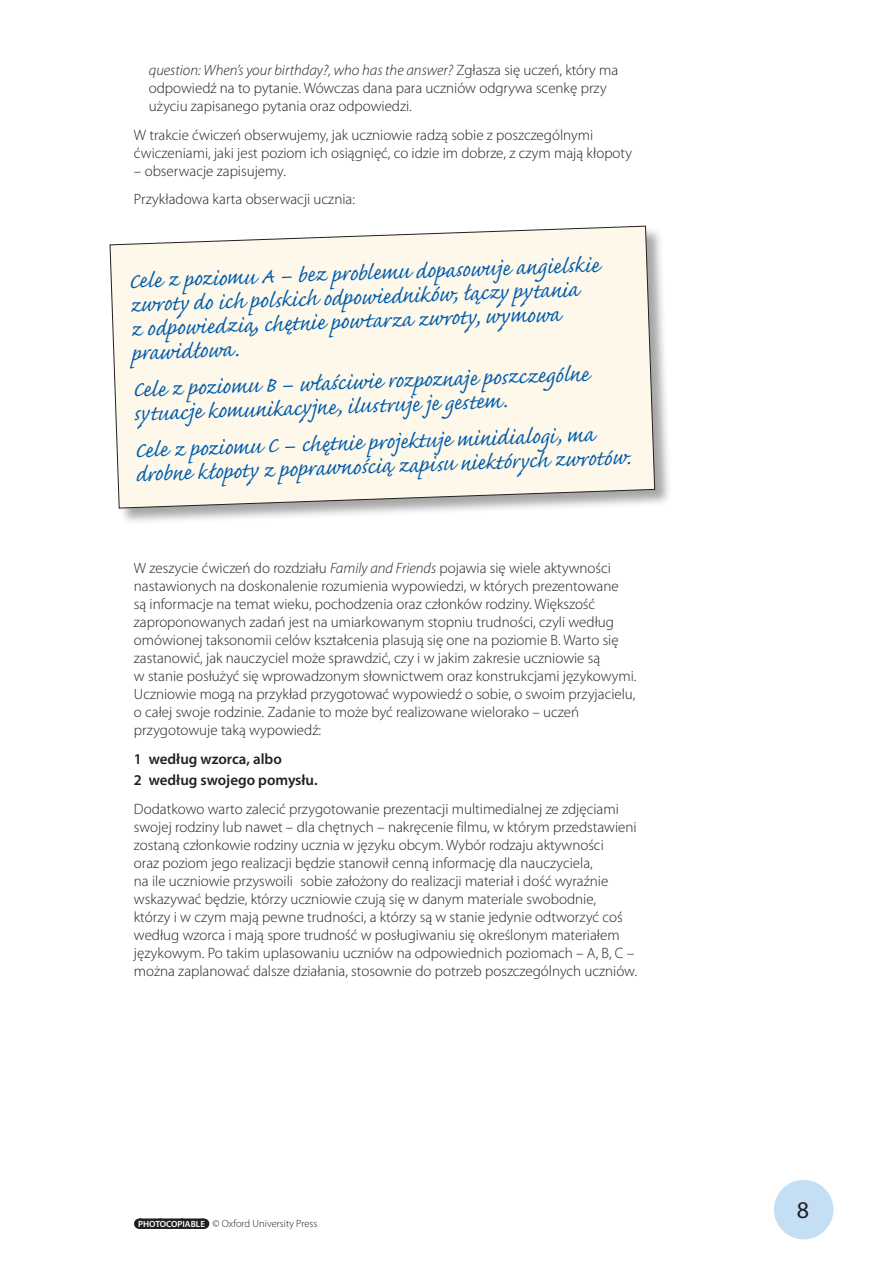
<style>
.page{position:relative;width:893px;height:1263px;background:#fff}
.page>*{position:absolute;margin:0;border:0;box-sizing:border-box;transform-origin:0 0}
.t1{font:27px/24px "Caflisch Script Web Pro";color:#015dac}
.t2{font:24px "Myriad Pro";color:#231f20}
.t3{font:300 15px/18px "Myriad Pro";color:#231f20}
.t4{font:600 15px/21px "Myriad Pro";color:#231f20}
.t5{font:300 10.5px "Myriad Pro";color:#231f20}
.s1{font-style:italic}
.s2{font-weight:600;font-size:9px;color:#fff}
</style>
<div class="page">
<div style="left:774px;top:1180px;width:59px;height:59px;background:#c4def3;border-radius:50%"></div>
<div style="left:139px;top:1218px;width:64px;height:11px;background:#231f20"></div>
<div style="left:110px;top:226px;width:562px;height:299px;background:#231f20;opacity:.4"></div>
<svg style="left:109px;top:225px;width:546px;height:284px;background:#f9f3e8"></svg>
<p class="t3" style="left:149px;top:61px;width:471px"><span class="s1">question: When’s your birthday?, who has the answer?</span> Zgłasza się uczeń, który ma odpowiedź na to pytanie. Wówczas dana para uczniów odgrywa scenkę przy użyciu zapisanego pytania oraz odpowiedzi.</p>
<p class="t3" style="left:134px;top:126px;width:500px">W trakcie ćwiczeń obserwujemy, jak uczniowie radzą sobie z poszczególnymi ćwiczeniami, jaki jest poziom ich osiągnięć, co idzie im dobrze, z czym mają kłopoty</p>
<p class="t3" style="left:134px;top:156px;width:222px;line-height:28.7px">– obserwacje zapisujemy.<br>Przykładowa karta obserwacji ucznia:</p>
<h1 class="t1" style="left:128px;top:270px;width:472px;rotate:-2deg">Cele z poziomu A – bez problemu dopasowuje angielskie zwroty do ich polskich odpowiedników, łączy pytania<br>z odpowiedzią, chętnie powtarza zwroty, wymowa prawidłowa.</h1>
<h1 class="t1" style="left:132px;top:379px;width:458px;rotate:-2deg">Cele z poziomu B – właściwie rozpoznaje poszczególne sytuacje komunikacyjne, ilustruje je gestem.</h1>
<h1 class="t1" style="left:134px;top:440px;width:497px;rotate:-2deg">Cele z poziomu C – chętnie projektuje minidialogi, ma drobne kłopoty z poprawnością zapisu niektórych zwrotów.</h1>
<p class="t3" style="left:134px;top:559px;width:504px">W zeszycie ćwiczeń do rozdziału <span class="s1">Family and Friends</span> pojawia się wiele aktywności nastawionych na doskonalenie rozumienia wypowiedzi, w których prezentowane<br>są informacje na temat wieku, pochodzenia oraz członków rodziny. Większość zaproponowanych zadań jest na umiarkowanym stopniu trudności, czyli według omówionej taksonomii celów kształcenia plasują się one na poziomie B. Warto się zastanowić, jak nauczyciel może sprawdzić, czy i w jakim zakresie uczniowie są<br>w stanie posłużyć się wprowadzonym słownictwem oraz konstrukcjami językowymi.<br>Uczniowie mogą na przykład przygotować wypowiedź o sobie, o swoim przyjacielu, o całej swoje rodzinie. Zadanie to może być realizowane wielorako – uczeń przygotowuje taką wypowiedź:</p>
<p class="t4" style="left:134px;top:748px;width:185px">1 według wzorca, albo<br>2 według swojego pomysłu.</p>
<p class="t3" style="left:134px;top:799px;width:505px">Dodatkowo warto zalecić przygotowanie prezentacji multimedialnej ze zdjęciami swojej rodziny lub nawet – dla chętnych – nakręcenie filmu, w którym przedstawieni zostaną członkowie rodziny ucznia w języku obcym. Wybór rodzaju aktywności<br>oraz poziom jego realizacji będzie stanowił cenną informację dla nauczyciela,<br>na ile uczniowie przyswoili sobie założony do realizacji materiał i dość wyraźnie wskazywać będzie, którzy uczniowie czują się w danym materiale swobodnie,<br>którzy i w czym mają pewne trudności, a którzy są w stanie jedynie odtworzyć coś według wzorca i mają spore trudność w posługiwaniu się określonym materiałem językowym. Po takim uplasowaniu uczniów na odpowiednich poziomach – A, B, C – można zaplanować dalsze działania, stosownie do potrzeb poszczególnych uczniów.</p>
<p class="t5" style="left:138px;top:1217px;width:181px"><span class="s2">PHOTOCOPIABLE</span> © Oxford University Press</p>
<h2 class="t2" style="left:797px;top:1195px;width:14px">8</h2>
</div>
